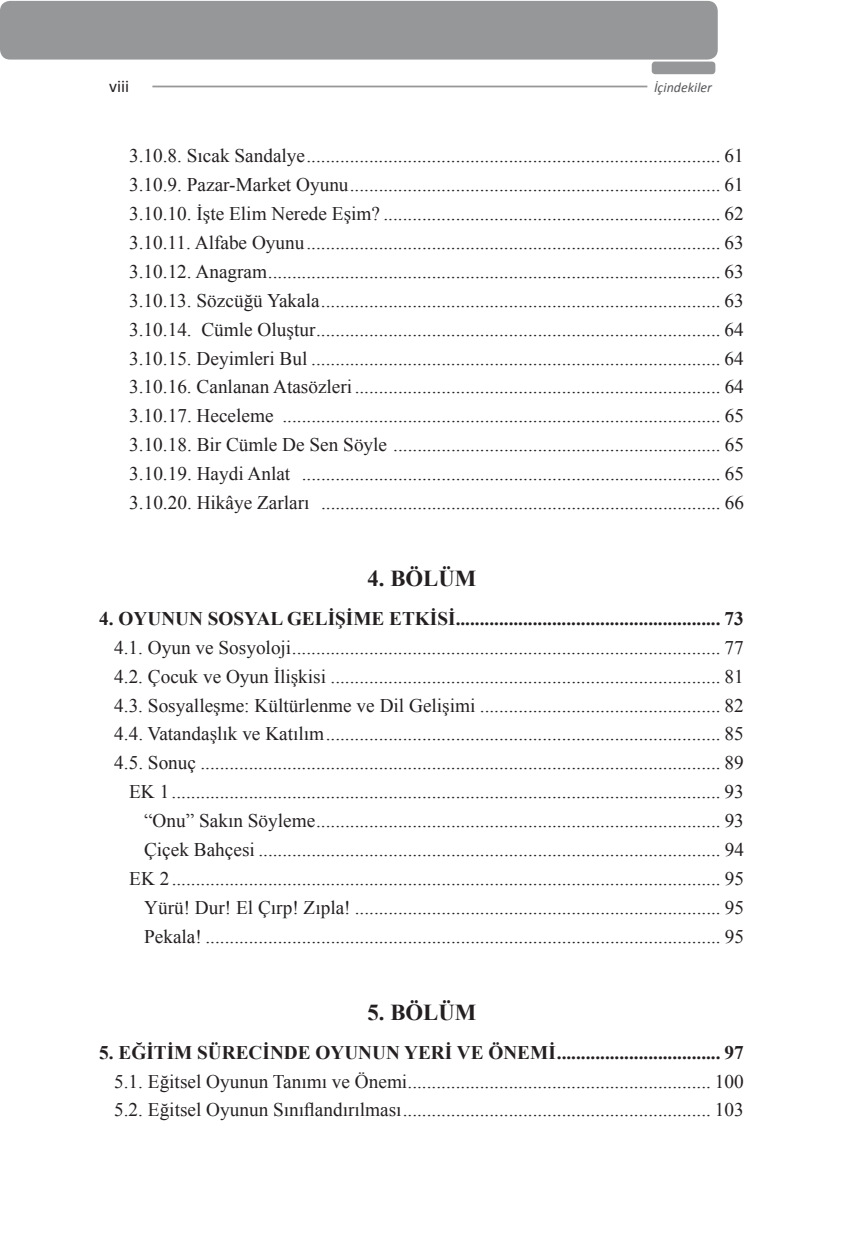
<style>
.page{position:relative;width:844px;height:1241px;background:#fff}
.page>*{position:absolute;margin:0;border:0;box-sizing:border-box;transform-origin:0 0}
.t1{font:700 22.75px "Times New Roman";color:#231f20}
.t2{font:19.25px/28.9px "Times New Roman";color:#231f20;text-align:justify}
.t3{font:700 19.25px "Times New Roman";color:#231f20}
.t4{font:17.5px "Calibri";color:#231f20}
.t5{font:italic 14px "Calibri";color:#57585a}
</style>
<div class="page">
<hr style="left:152px;top:86px;width:495px;height:1px;background:#969798">
<div style="left:0;top:1px;width:717px;height:59px;background:#969798;border-radius:10px"></div>
<div style="left:651px;top:62px;width:64px;height:12px;background:#969798;border-radius:4px"></div>
<p class="t4" style="left:109px;top:75px;width:21px">viii</p>
<p class="t5" style="left:654px;top:78px;width:59px">İçindekiler</p>
<p class="t2" style="left:129px;top:141px;width:616px">3.10.8. Sıcak Sandalye...................................................................................... 61<br>3.10.9. Pazar-Market Oyunu............................................................................. 61<br>3.10.10. İşte Elim Nerede Eşim? ...................................................................... 62<br>3.10.11. Alfabe Oyunu...................................................................................... 63<br>3.10.12. Anagram.............................................................................................. 63<br>3.10.13. Sözcüğü Yakala................................................................................... 63<br>3.10.14. Cümle Oluştur.................................................................................... 64<br>3.10.15. Deyimleri Bul ..................................................................................... 64<br>3.10.16. Canlanan Atasözleri............................................................................ 64<br>3.10.17. Heceleme ........................................................................................... 65<br>3.10.18. Bir Cümle De Sen Söyle .................................................................... 65<br>3.10.19. Haydi Anlat ....................................................................................... 65<br>3.10.20. Hikâye Zarları ................................................................................... 66</p>
<p class="t1" style="left:367px;top:562px;width:110px">4. BÖLÜM</p>
<p class="t3" style="left:99px;top:605px;width:646px">4. OYUNUN SOSYAL GELİŞİME ETKİSİ....................................................... 73</p>
<p class="t2" style="left:114px;top:632px;width:631px;text-align:right">4.1. Oyun ve Sosyoloji......................................................................................... 77<br>4.2. Çocuk ve Oyun İlişkisi ................................................................................. 81<br>4.3. Sosyalleşme: Kültürlenme ve Dil Gelişimi .................................................. 82<br>4.4. Vatandaşlık ve Katılım.................................................................................. 85<br>4.5. Sonuç ............................................................................................................ 89<br>EK 1.................................................................................................................. 93 “Onu” Sakın Söyleme.................................................................................... 93<br>Çiçek Bahçesi ................................................................................................ 94<br>EK 2.................................................................................................................. 95<br>Yürü! Dur! El Çırp! Zıpla! ............................................................................ 95<br>Pekala! ........................................................................................................... 95</p>
<p class="t1" style="left:367px;top:996px;width:110px">5. BÖLÜM</p>
<p class="t3" style="left:99px;top:1038px;width:645px">5. EĞİTİM SÜRECİNDE OYUNUN YERİ VE ÖNEMİ.................................. 97</p>
<p class="t2" style="left:114px;top:1066px;width:631px">5.1. Eğitsel Oyunun Tanımı ve Önemi............................................................... 100<br>5.2. Eğitsel Oyunun Sınıflandırılması................................................................ 103</p>
</div>
